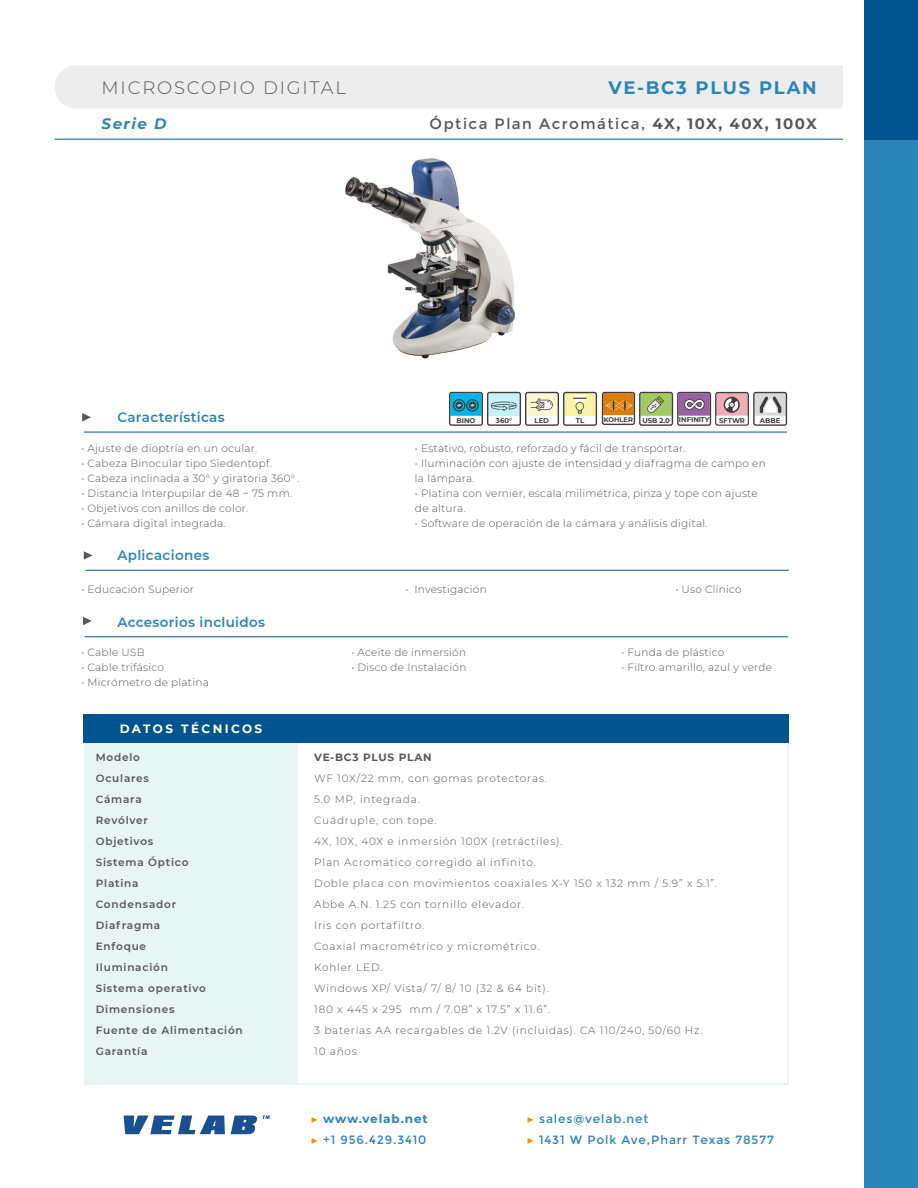
<style>
.page{position:relative;width:918px;height:1188px;background:#fff}
.page>*{position:absolute;margin:0;border:0;box-sizing:border-box;transform-origin:0 0}
.t1{font:300 18px "Montserrat";letter-spacing:.1em;color:#575756}
.t2{font:700 18px "Montserrat";letter-spacing:.1em;color:#2b85b9}
.t3{font:15px "Montserrat";letter-spacing:.1em;color:#575756}
.t4{font:italic 700 15px "Montserrat";letter-spacing:.1em;color:#2b85b9}
.t5{font:600 13.5px "Montserrat";letter-spacing:.025em;color:#2b85b9}
.t6{font:12px "Montserrat";letter-spacing:.075em;color:#2b85b9}
.t7{font:700 12px "Montserrat";letter-spacing:.075em;color:#2b85b9}
.t8{font:700 12px "Montserrat";letter-spacing:.2em;color:#fff}
.t9{font:300 10.5px/15px "Montserrat";letter-spacing:.025em;color:#575756}
.t10{font:300 10.5px "Montserrat";letter-spacing:.075em;color:#575756}
.t11{font:600 10.5px "Montserrat";letter-spacing:.075em;color:#575756}
.t12{font:700 10.5px "Montserrat";letter-spacing:.075em;color:#575756}
.t13{font:700 6.9px "Montserrat";color:#3d3d3b}
.t14{font:700 6.6px "Montserrat";color:#3d3d3b}
.s1{font-weight:700}
.s2{font-family:"Minion Pro";font-weight:400;color:#f39200}
.s3{font-family:"Minion Pro";color:#f39200}
</style>
<div class="page">
<div style="left:55px;top:65px;width:808px;height:43px;background:#ededed;border-radius:22px"></div>
<hr style="left:55px;top:139px;width:810px;height:1px;background:#00548f">
<div style="left:864px;top:140px;width:54px;height:1048px;background:#2b85b9"></div>
<div style="left:864px;top:0;width:54px;height:140px;background:#00548f"></div>
<div style="left:844px;top:1px;width:20px;height:1186px;background:#fff"></div>
<svg style="left:124px;top:1116px;width:101px;height:18px"></svg>
<svg style="left:231px;top:1116px;width:26px;height:18px"></svg>
<svg style="left:263px;top:1116px;width:7px;height:3px"></svg>
<div style="left:84px;top:743px;width:213px;height:342px;background:#e7f5f5"></div>
<hr style="left:787px;top:743px;width:2px;height:340px;background:#2b85b9">
<hr style="left:297px;top:1083px;width:492px;height:2px;background:#2b85b9">
<hr style="left:85px;top:636px;width:703px;height:1px;background:#00548f">
<hr style="left:86px;top:570px;width:702px;height:1px;background:#00548f">
<hr style="left:84px;top:432px;width:703px;height:1px;background:#00548f">
<svg style="left:83px;top:617px;width:9px;height:8px"></svg>
<svg style="left:84px;top:551px;width:9px;height:9px"></svg>
<svg style="left:82px;top:413px;width:9px;height:8px"></svg>
<div style="left:84px;top:714px;width:705px;height:29px;background:#00548f"></div>
<svg style="left:449px;top:392px;width:338px;height:34px"></svg>
<img style="left:345px;top:158px;width:170px;height:201px">
<p class="t2" style="left:609px;top:75px;width:210px">VE-BC3 PLUS PLAN</p>
<p class="t1" style="left:102px;top:76px;width:246px">MICROSCOPIO DIGITAL</p>
<p class="t4" style="left:102px;top:113px;width:66px">Serie D</p>
<p class="t3" style="left:430px;top:115px;width:389px">Óptica Plan Acromática, <span class="s1">4X, 10X, 40X, 100X</span></p>
<p class="t5" style="left:117px;top:408px;width:109px">Características</p>
<p class="t13" style="left:457px;top:415px;width:20px">BINO</p>
<p class="t13" style="left:496px;top:415px;width:17px">360°</p>
<p class="t13" style="left:535px;top:415px;width:16px">LED</p>
<p class="t13" style="left:576px;top:415px;width:10px">TL</p>
<p class="t14" style="left:604px;top:415px;width:31px">KOHLER</p>
<p class="t13" style="left:642px;top:415px;width:29px">USB 2.0</p>
<p class="t13" style="left:679px;top:415px;width:32px">INFINITY</p>
<p class="t13" style="left:719px;top:415px;width:27px">SFTWR</p>
<p class="t13" style="left:760px;top:415px;width:22px">ABBE</p>
<p class="t9" style="left:81px;top:441px;width:177px">• Ajuste de dioptría en un ocular.</p>
<p class="t9" style="left:81px;top:456px;width:192px">• Cabeza Binocular tipo Siedentopf.</p>
<p class="t9" style="left:81px;top:471px;width:220px">• Cabeza inclinada a 30° y giratoria 360° .</p>
<p class="t9" style="left:81px;top:486px;width:212px">• Distancia Interpupilar de 48 ~ 75 mm.</p>
<p class="t9" style="left:81px;top:501px;width:168px">• Objetivos con anillos de color.</p>
<p class="t9" style="left:81px;top:516px;width:146px">• Cámara digital integrada.</p>
<p class="t9" style="left:415px;top:441px;width:272px">• Estativo, robusto, reforzado y fácil de transportar.</p>
<p class="t9" style="left:415px;top:456px;width:352px">• Iluminación con ajuste de intensidad y diafragma de campo en la lámpara.</p>
<p class="t9" style="left:415px;top:486px;width:344px">• Platina con vernier, escala milimétrica, pinza y tope con ajuste de altura.</p>
<p class="t9" style="left:415px;top:516px;width:294px">• Software de operación de la cámara y análisis digital.</p>
<p class="t5" style="left:117px;top:546px;width:94px">Aplicaciones</p>
<p class="t9" style="left:81px;top:581px;width:114px">• Educación Superior</p>
<p class="t9" style="left:405px;top:581px;width:83px">• Investigación</p>
<p class="t9" style="left:675px;top:581px;width:68px">• Uso Clínico</p>
<p class="t5" style="left:117px;top:612px;width:149px">Accesorios incluidos</p>
<p class="t9" style="left:81px;top:645px;width:65px">• Cable USB</p>
<p class="t9" style="left:351px;top:645px;width:116px">• Aceite de inmersión</p>
<p class="t9" style="left:621px;top:645px;width:104px">• Funda de plástico</p>
<p class="t9" style="left:81px;top:660px;width:84px">• Cable trifásico</p>
<p class="t9" style="left:351px;top:660px;width:117px">• Disco de Instalación</p>
<p class="t9" style="left:621px;top:660px;width:152px">• Filtro amarillo, azul y verde</p>
<p class="t9" style="left:81px;top:675px;width:129px">• Micrómetro de platina</p>
<p class="t8" style="left:120px;top:721px;width:144px">DATOS TÉCNICOS</p>
<p class="t11" style="left:96px;top:750px;width:46px">Modelo</p>
<p class="t11" style="left:96px;top:771px;width:55px">Oculares</p>
<p class="t11" style="left:96px;top:792px;width:48px">Cámara</p>
<p class="t11" style="left:96px;top:813px;width:54px">Revólver</p>
<p class="t11" style="left:96px;top:834px;width:59px">Objetivos</p>
<p class="t11" style="left:96px;top:855px;width:94px">Sistema Óptico</p>
<p class="t11" style="left:96px;top:876px;width:44px">Platina</p>
<p class="t11" style="left:96px;top:897px;width:82px">Condensador</p>
<p class="t11" style="left:96px;top:918px;width:66px">Diafragma</p>
<p class="t11" style="left:96px;top:939px;width:52px">Enfoque</p>
<p class="t11" style="left:96px;top:960px;width:74px">Iluminación</p>
<p class="t11" style="left:96px;top:981px;width:112px">Sistema operativo</p>
<p class="t11" style="left:96px;top:1002px;width:80px">Dimensiones</p>
<p class="t11" style="left:96px;top:1023px;width:149px">Fuente de Alimentación</p>
<p class="t11" style="left:96px;top:1044px;width:53px">Garantía</p>
<p class="t12" style="left:314px;top:750px;width:119px">VE-BC3 PLUS PLAN</p>
<p class="t10" style="left:314px;top:771px;width:234px">WF 10X/22 mm, con gomas protectoras.</p>
<p class="t10" style="left:314px;top:792px;width:107px">5.0 MP, integrada.</p>
<p class="t10" style="left:314px;top:813px;width:124px">Cuádruple, con tope.</p>
<p class="t10" style="left:314px;top:834px;width:250px">4X, 10X, 40X e inmersión 100X (retráctiles).</p>
<p class="t10" style="left:314px;top:855px;width:223px">Plan Acromático corregido al infinito.</p>
<p class="t10" style="left:314px;top:876px;width:404px">Doble placa con movimientos coaxiales X-Y 150 x 132 mm / 5.9” x 5.1”.</p>
<p class="t10" style="left:314px;top:897px;width:211px">Abbe A.N. 1.25 con tornillo elevador.</p>
<p class="t10" style="left:314px;top:918px;width:111px">Iris con portafiltro.</p>
<p class="t10" style="left:314px;top:939px;width:227px">Coaxial macrométrico y micrométrico.</p>
<p class="t10" style="left:314px;top:960px;width:70px">Kohler LED.</p>
<p class="t10" style="left:314px;top:981px;width:236px">Windows XP/ Vista/ 7/ 8/ 10 (32 &amp; 64 bit).</p>
<p class="t10" style="left:314px;top:1002px;width:237px">180 x 445 x 295 mm / 7.08” x 17.5” x 11.6”.</p>
<p class="t10" style="left:314px;top:1023px;width:390px">3 baterías AA recargables de 1.2V (incluidas). CA 110/240, 50/60 Hz.</p>
<p class="t9" style="left:314px;top:1044px;width:44px">10 años</p>
<p class="t7" style="left:311px;top:1110px;width:119px"><span class="s2">▶</span> www.velab.net</p>
<p class="t6" style="left:527px;top:1111px;width:123px"><span class="s3">▶</span> sales@velab.net</p>
<p class="t6" style="left:311px;top:1132px;width:117px"><span class="s3">▶</span> +1 956.429.3410</p>
<p class="t6" style="left:527px;top:1132px;width:249px"><span class="s3">▶</span> 1431 W Polk Ave,Pharr Texas 78577</p>
</div>
